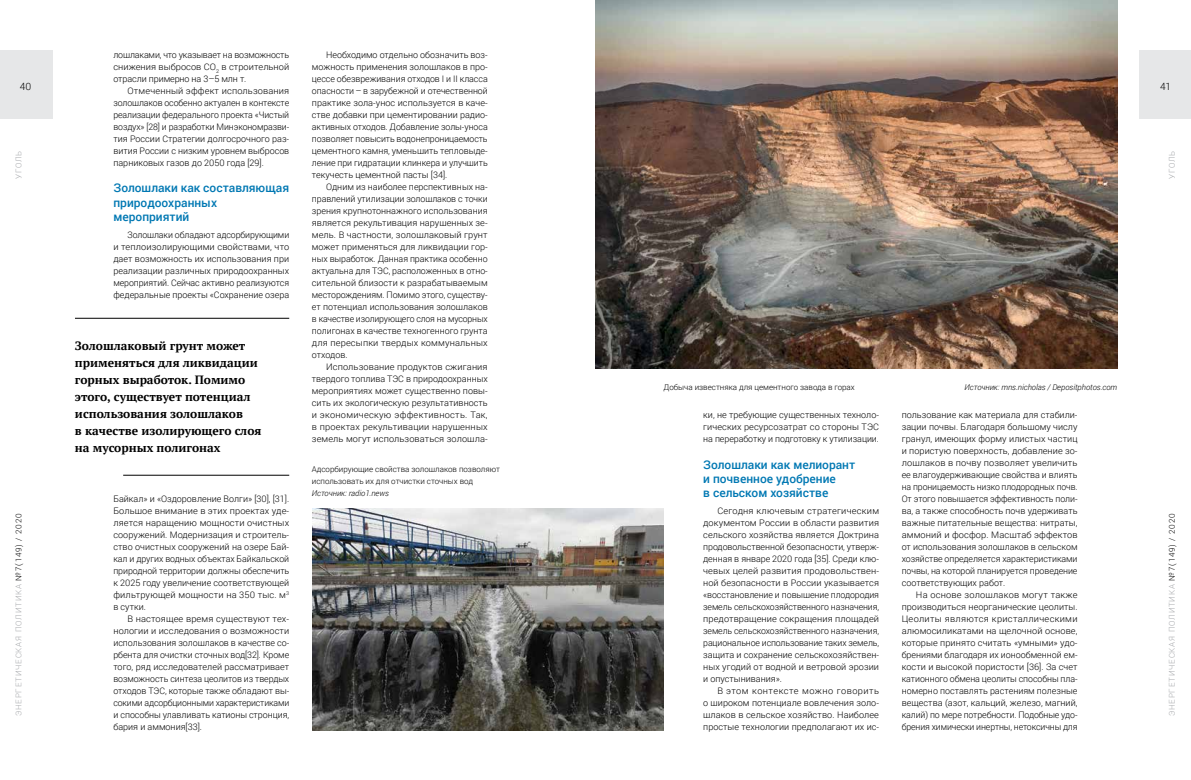
<style>
.page{position:relative;width:1191px;height:780px;background:#fff}
.page>*{position:absolute;margin:0;border:0;box-sizing:border-box;transform-origin:0 0}
.t1{font:700 12px/17px "PT Serif";color:#000}
.t2{font:500 12px/14.4px "Roboto";color:#0178b3}
.t3{font:300 10px "Roboto";color:#000}
.t4{font:300 9px/12px "Roboto";color:#000;text-align:justify}
.t5{font:300 8px/12px "Roboto";color:#000}
.t6{font:300 8px "Roboto";letter-spacing:.1em;color:#a7a9ac}
.t7{font:italic 300 8px "Roboto";color:#000}
.t8{font:300 8px "Roboto";letter-spacing:.09em;color:#a5a7aa}
.s1{color:#000}
</style>
<div class="page">
<div style="left:1139px;top:51px;width:52px;height:68px;background:#e6e7e8"></div>
<div style="left:0;top:51px;width:52px;height:68px;background:#e6e7e8"></div>
<img style="left:595px;top:0;width:522px;height:369px">
<img style="left:312px;top:508px;width:351px;height:222px">
<hr style="left:75px;top:318px;width:214px;height:1px;background:#000">
<hr style="left:123px;top:474px;width:166px;height:1px;background:#000">
<p class="t4" style="left:312px;top:48px;width:177px;text-indent:14px">Необходимо отдельно обозначить воз&shy;можность применения золошлаков в про&shy;цессе обезвреживания отходов I и II класса опасности – в зарубежной и отечественной практике зола-унос используется в каче&shy;стве добавки при цементировании радио&shy;активных отходов. Добавление золы-уноса позволяет повысить водонепроницаемость цементного камня, уменьшить тепловыде&shy;ление при гидратации клинкера и улучшить текучесть цементной пасты [34].</p>
<p class="t4" style="left:312px;top:180px;width:177px;text-indent:14px">Одним из наиболее перспективных на&shy;правлений утилизации золошлаков с точки зрения крупнотоннажного использования является рекультивация нарушенных зе&shy;мель. В частности, золошлаковый грунт может применяться для ликвидации гор&shy;ных выработок. Данная практика особенно актуальна для ТЭС, расположенных в отно&shy;сительной близости к разрабатываемым месторождениям. Помимо этого, существу&shy;ет потенциал использования золошлаков в качестве изолирующего слоя на мусорных полигонах в качестве техногенного грунта для пересыпки твердых коммунальных отходов.</p>
<p class="t4" style="left:312px;top:360px;width:177px;text-indent:14px">Использование продуктов сжигания твердого топлива ТЭС в природоохранных мероприятиях может существенно повы&shy;сить их экологическую результативность и экономическую эффективность. Так, в проектах рекультивации нарушенных земель могут использоваться золошла-</p>
<p class="t4" style="left:113px;top:48px;width:177px">лошлаками, что указывает на возможность снижения выбросов СО<sub>2</sub> в строительной отрасли примерно на 3–5 млн т.</p>
<p class="t4" style="left:113px;top:84px;width:177px;text-indent:14px">Отмеченный эффект использования золошлаков особенно актуален в контексте реализации федерального проекта «Чистый воздух» [28] и разработки Минэкономразви&shy;тия России Стратегии долгосрочного раз&shy;вития России с низким уровнем выбросов парниковых газов до 2050 года [29].</p>
<h1 class="t2" style="left:113px;top:180px;width:177px">Золошлаки как составляющая природоохранных мероприятий</h1>
<p class="t4" style="left:113px;top:228px;width:177px;text-indent:14px">Золошлаки обладают адсорбирующими и теплоизолирующими свойствами, что дает возможность их использования при реализации различных природоохранных мероприятий. Сейчас активно реализуются федеральные проекты «Сохранение озера</p>
<p class="t3" style="left:20px;top:80px;width:13px">40</p>
<p class="t3" style="left:1160px;top:80px;width:13px">41</p>
<p class="t8" style="left:13px;top:179px;width:30px;rotate:-90deg">УГОЛЬ</p>
<p class="t8" style="left:1166px;top:179px;width:30px;rotate:-90deg">УГОЛЬ</p>
<h1 class="t1" style="left:75px;top:337px;width:188px">Золошлаковый грунт может применяться для ликвидации горных выработок. Помимо этого, существует потенциал использования золошлаков<br>в качестве изолирующего слоя на мусорных полигонах</h1>
<p class="t5" style="left:663px;top:380px;width:193px">Добыча известняка для цементного завода в горах</p>
<p class="t7" style="left:964px;top:381px;width:154px">Источник: mns.nicholas / Depositphotos.com</p>
<p class="t4" style="left:703px;top:408px;width:177px">ки, не требующие существенных техноло&shy;гических ресурсозатрат со стороны ТЭС на переработку и подготовку к утилизации.</p>
<h1 class="t2" style="left:703px;top:456px;width:154px">Золошлаки как мелиорант и почвенное удобрение<br>в сельском хозяйстве</h1>
<p class="t4" style="left:703px;top:504px;width:177px;text-indent:14px">Сегодня ключевым стратегическим документом России в области развития сельского хозяйства является Доктрина продовольственной безопасности, утверж&shy;денная в январе 2020 года [35]. Среди клю&shy;чевых целей развития продовольствен&shy;ной безопасности в России указывается «восстановление и повышение плодородия земель сельскохозяйственного назначения, предотвращение сокращения площадей земель сельскохозяйственного назначения, рациональное использование таких земель, защита и сохранение сельскохозяйствен&shy;ных угодий от водной и ветровой эрозии и опустынивания».</p>
<p class="t4" style="left:703px;top:684px;width:177px;text-indent:14px">В этом контексте можно говорить о широком потенциале вовлечения золо&shy;шлаков в сельское хозяйство. Наиболее простые технологии предполагают их ис-</p>
<p class="t4" style="left:901px;top:408px;width:177px">пользование как материала для стабили&shy;зации почвы. Благодаря большому числу гранул, имеющих форму илистых частиц и пористую поверхность, добавление зо&shy;лошлаков в почву позволяет увеличить ее влагоудерживающие свойства и влиять на проницаемость низко плодородных почв.<br>От этого повышается эффективность поли&shy;ва, а также способность почв удерживать важные питательные вещества: нитраты, аммоний и фосфор. Масштаб эффектов от использования золошлаков в сельском хозяйстве определяется характеристиками почвы, на которой планируется проведение соответствующих работ.</p>
<p class="t4" style="left:901px;top:588px;width:177px;text-indent:14px">На основе золошлаков могут также производиться неорганические цеолиты.<br>Цеолиты являются кристаллическими алюмосиликатами на щелочной основе, которые принято считать «умными» удо&shy;брениями благодаря их ионообменной ем&shy;кости и высокой пористости [36]. За счет катионного обмена цеолиты способны пла&shy;номерно поставлять растениям полезные вещества (азот, кальций, железо, магний, калий) по мере потребности. Подобные удо&shy;брения химически инертны, нетоксичны для</p>
<p class="t5" style="left:312px;top:462px;width:190px">Адсорбирующие свойства золошлаков позволяют использовать их для отчистки сточных вод</p>
<p class="t7" style="left:312px;top:487px;width:79px">Источник: radio1.news</p>
<p class="t4" style="left:113px;top:492px;width:177px">Байкал» и «Оздоровление Волги» [30], [31].<br>Большое внимание в этих проектах уде&shy;ляется наращению мощности очистных сооружений. Модернизация и строитель&shy;ство очистных сооружений на озере Бай&shy;кал и других водных объектах Байкальской природной территории должны обеспечить к 2025 году увеличение соответствующей фильтрующей мощности на 350 тыс. м<sup>3 </sup>в сутки.</p>
<p class="t4" style="left:113px;top:612px;width:177px;text-indent:14px">В настоящее время существуют тех&shy;нологии и исследования о возможности использования золошлаков в качестве со&shy;рбента для очистки сточных вод[32]. Кроме того, ряд исследователей рассматривает возможность синтеза цеолитов из твердых отходов ТЭС, которые также обладают вы&shy;сокими адсорбционными характеристиками и способны улавливать катионы стронция, бария и аммония[33].</p>
<p class="t6" style="left:13px;top:716px;width:204px;rotate:-90deg">ЭНЕРГЕТИЧЕСКАЯ ПОЛИТИКА <span class="s1">№7(149) / 2020</span></p>
<p class="t6" style="left:1166px;top:716px;width:204px;rotate:-90deg">ЭНЕРГЕТИЧЕСКАЯ ПОЛИТИКА <span class="s1">№7(149) / 2020</span></p>
</div>
